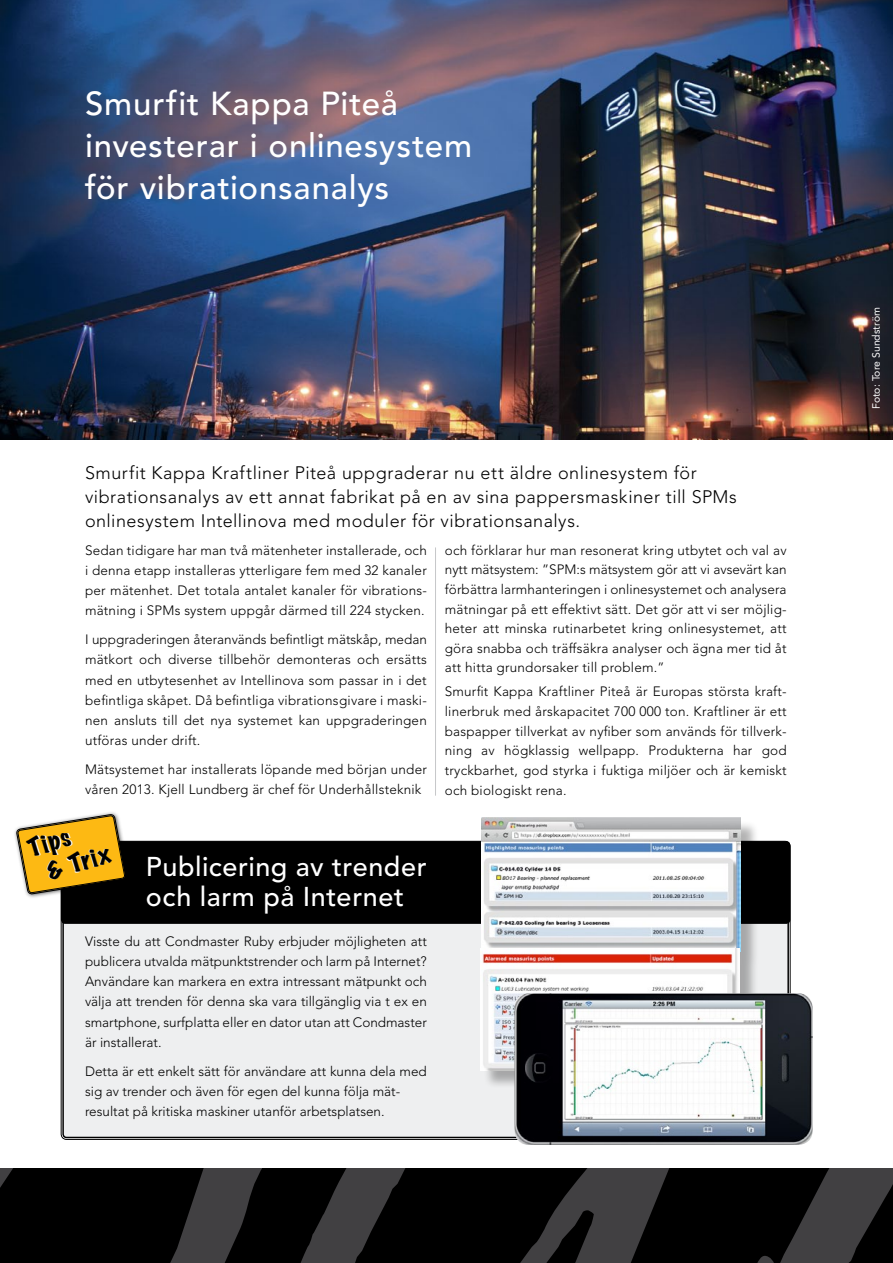
<style>
.page{position:relative;width:893px;height:1263px;background:#fff}
.page>*{position:absolute;margin:0;border:0;box-sizing:border-box;transform-origin:0 0}
.t1{font:500 33px/42px "Avenir LT Std";letter-spacing:.025em;color:#fff}
.t2{font:500 27px/30px "Avenir LT Std";letter-spacing:.02em;color:#fff}
.t3{font:expanded 22.95px/27.5px "Marker Felt";color:#000}
.t4{font:300 18px/24px "Avenir LT Std";letter-spacing:.025em;color:#000}
.t5{font:300 13.5px/20.2px "Avenir LT Std";letter-spacing:.015em;color:#000;text-align:justify}
.t6{font:10.5px "Avenir LT Std";color:#fff}
</style>
<div class="page">
<div style="left:62px;top:842px;width:727px;height:296px;background:#eeeff0;border-radius:4px"></div>
<div style="left:61px;top:841px;width:729px;height:83px;background:#000;border-radius:4px"></div>
<div style="left:13px;top:811px;width:118px;height:88px;background:#000;opacity:.75"></div>
<svg style="left:16px;top:811px;width:110px;height:89px"></svg>
<svg style="left:0;top:1168px;width:252px;height:95px"></svg>
<svg style="left:252px;top:1168px;width:458px;height:95px;fill:#000"></svg>
<svg style="left:710px;top:1168px;width:183px;height:95px"></svg>
<hr style="left:435px;top:548px;width:1px;height:247px;background:#c7c8ca">
<img style="left:0;top:0;width:893px;height:439px">
<div style="left:483px;top:820px;width:276px;height:269px;background:#000;opacity:.3"></div>
<img style="left:481px;top:817px;width:259px;height:134px">
<img style="left:480px;top:949px;width:259px;height:121px">
<img style="left:514px;top:993px;width:299px;height:152px">
<h1 class="t1" style="left:85px;top:83px;width:389px">Smurfit Kappa Piteå investerar i onlinesystem för vibrationsanalys</h1>
<h3 class="t4" style="left:85px;top:460px;width:653px">Smurfit Kappa Kraftliner Piteå uppgraderar nu ett äldre onlinesystem för vibrationsanalys av ett annat fabrikat på en av sina pappersmaskiner till SPMs onlinesystem Intellinova med moduler för vibrationsanalys.</h3>
<p class="t5" style="left:85px;top:540px;width:343px">Sedan tidigare har man två mätenheter installerade, och i denna etapp installeras ytterligare fem med 32 kanaler per mätenhet. Det totala antalet kanaler för vibrations&shy;mätning i SPMs system uppgår därmed till 224 stycken.</p>
<p class="t5" style="left:85px;top:629px;width:343px">I uppgraderingen återanvänds befintligt mätskåp, medan mätkort och diverse tillbehör demonteras och ersätts med en utbytesenhet av Intellinova som passar in i det befintliga skåpet. Då befintliga vibrationsgivare i maski&shy;nen ansluts till det nya systemet kan uppgraderingen utföras under drift.</p>
<p class="t5" style="left:85px;top:759px;width:343px">Mätsystemet har installerats löpande med början under våren 2013. Kjell Lundberg är chef för Underhållsteknik</p>
<h3 class="t3" style="left:36px;top:832px;width:66px;text-indent:-12px;rotate:-17deg">Tips<br>&amp; Trix</h3>
<h2 class="t2" style="left:146px;top:852px;width:282px">Publicering av trender och larm på Internet</h2>
<p class="t5" style="left:85px;top:931px;width:343px">Visste du att Condmaster Ruby erbjuder möjligheten att publicera utvalda mätpunktstrender och larm på Internet?<br>Användare kan markera en extra intressant mätpunkt och välja att trenden för denna ska vara tillgänglig via t ex en smartphone, surfplatta eller en dator utan att Condmaster är installerat.</p>
<p class="t5" style="left:85px;top:1061px;width:343px;text-align:left">Detta är ett enkelt sätt för användare att kunna dela med sig av trender och även för egen del kunna följa mät&shy;resultat på kritiska maskiner utanför arbetsplatsen.</p>
<p class="t5" style="left:445px;top:540px;width:343px;line-height:19.6px">och förklarar hur man resonerat kring utbytet och val av nytt mätsystem: ”SPM:s mätsystem gör att vi avsevärt kan förbättra larmhanteringen i onlinesystemet och analysera mätningar på ett effektivt sätt. Det gör att vi ser möjlig&shy;heter att minska rutinarbetet kring onlinesystemet, att göra snabba och träffsäkra analyser och ägna mer tid åt att hitta grundorsaker till problem.”</p>
<p class="t5" style="left:445px;top:682px;width:343px;line-height:19.6px">Smurfit Kappa Kraftliner Piteå är Europas största kraft&shy;linerbruk med årskapacitet 700 000 ton. Kraftliner är ett baspapper tillverkat av nyfiber som används för tillverk&shy;ning av högklassig wellpapp. Produkterna har god tryckbarhet, god styrka i fuktiga miljöer och är kemiskt och biologiskt rena.</p>
<p class="t6" style="left:870px;top:409px;width:103px;rotate:-90deg">Foto: Tore Sundström</p>
</div>
